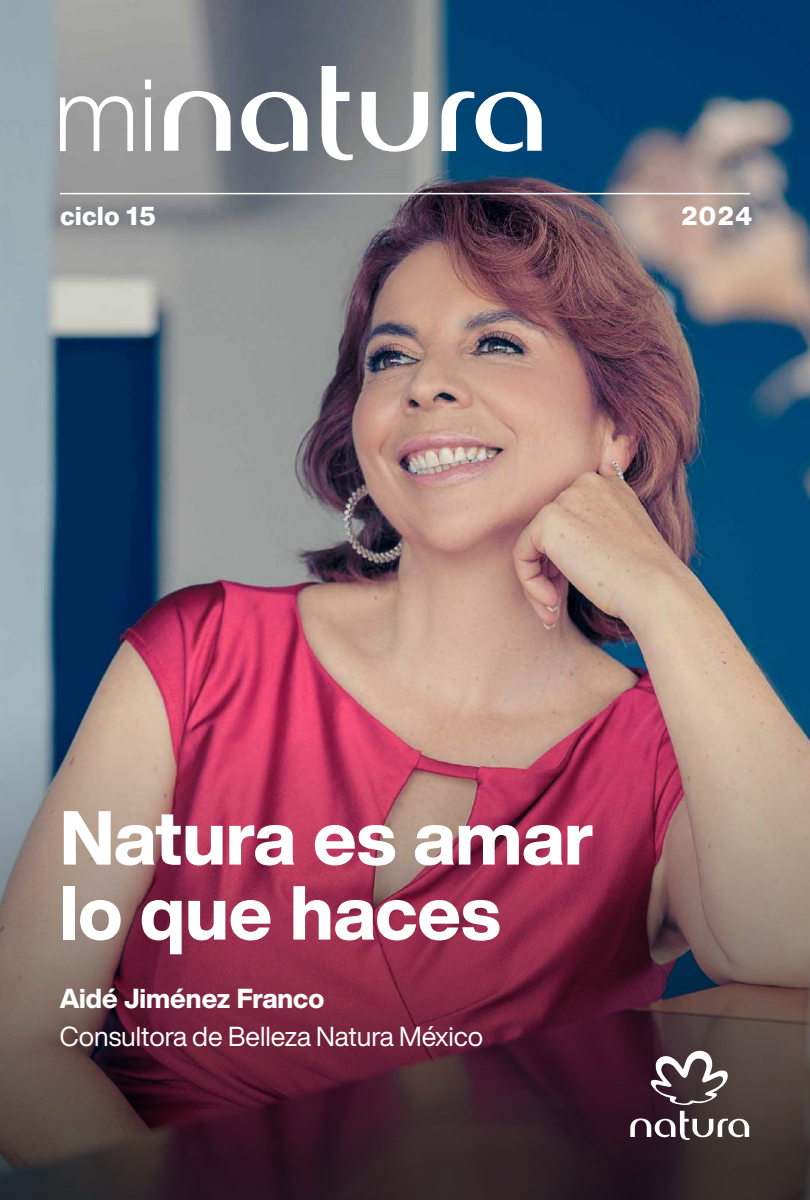
<style>
.page{position:relative;width:810px;height:1200px;background:#fff}
.page>*{position:absolute;margin:0;border:0;box-sizing:border-box;transform-origin:0 0}
.t1{font:800 75px/75px "Helvetica Now Display";color:#fff}
.t2{font:27px "Helvetica Now Display";color:#fff}
.t3{font:800 27px "Helvetica Now Display";color:#fff}
.t4{font:800 25.5px "Helvetica Now Text";color:#fff}
</style>
<div class="page">
<img style="left:0;top:0;width:810px;height:1200px">
<svg style="left:60px;top:96px;width:73px;height:55px"></svg>
<svg style="left:145px;top:80px;width:6px;height:71px"></svg>
<svg style="left:164px;top:66px;width:378px;height:95px"></svg>
<hr style="left:60px;top:193px;width:690px;height:1px;background:#fff">
<svg style="left:630px;top:1050px;width:119px;height:90px"></svg>
<p class="t4" style="left:60px;top:197px;width:98px">ciclo 15</p>
<p class="t4" style="left:681px;top:197px;width:74px">2024</p>
<h1 class="t1" style="left:60px;top:801px;width:536px">Natura es amar lo que haces</h1>
<p class="t3" style="left:60px;top:980px;width:266px">Aidé Jiménez Franco</p>
<p class="t2" style="left:60px;top:1017px;width:425px">Consultora de Belleza Natura México</p>
</div>
